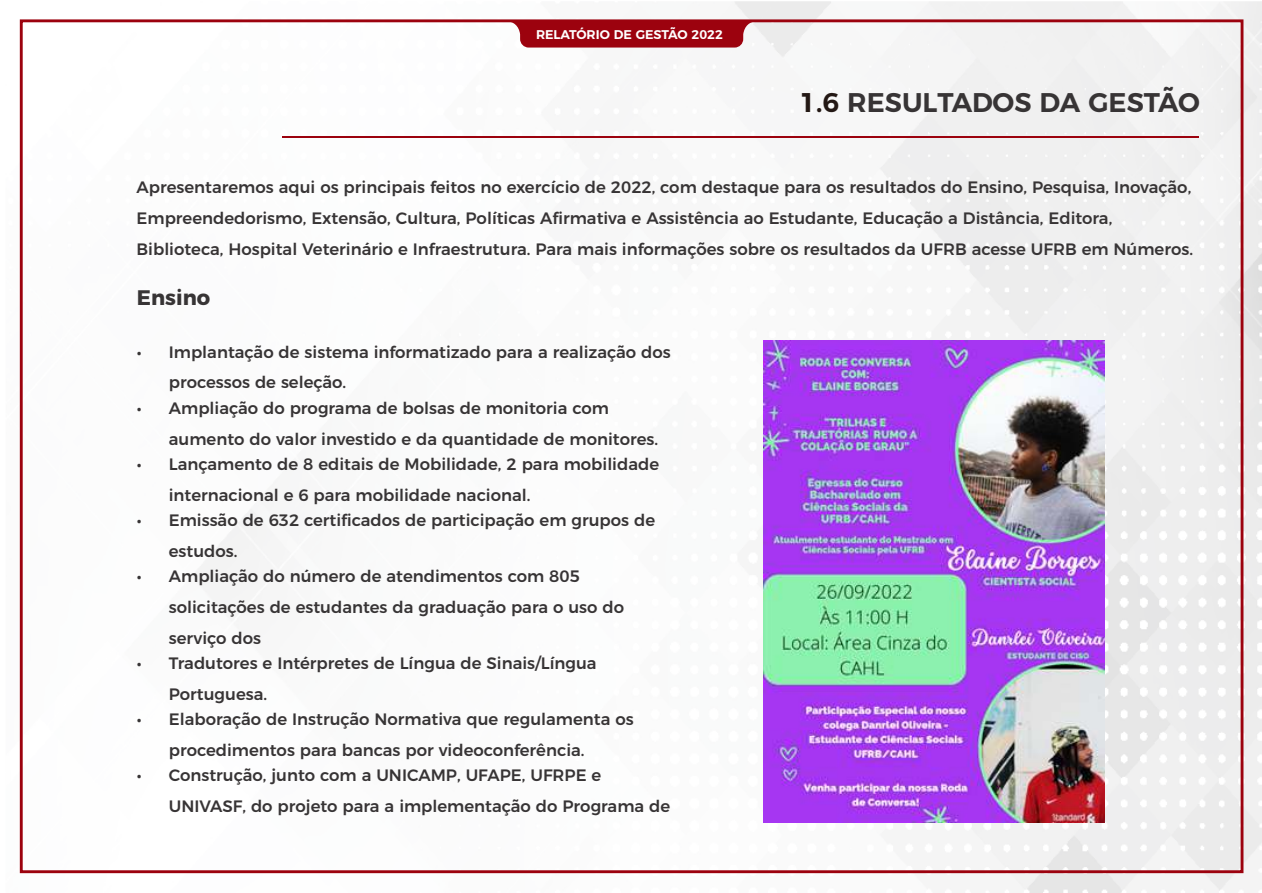
<style>
.page{position:relative;width:1262px;height:893px;background:#fff}
.page>*{position:absolute;margin:0;border:0;box-sizing:border-box;transform-origin:0 0}
.t1{font:600 27px "Montserrat";color:#373435}
.t2{font:700 21px "Montserrat";color:#373435}
.t3{font:500 16.5px/30.6px "Montserrat";color:#373435}
.t4{font:600 12.6px "Montserrat";color:#fff}
.s1{color:#231814}
</style>
<div class="page">
<img style="left:19px;top:1px;width:1242px;height:892px">
<svg style="left:506px;top:21px;width:251px;height:27px;background:#a61e29"></svg>
<hr style="left:282px;top:136px;width:917px;height:2px;background:#9c020e">
<img style="left:764px;top:340px;width:340px;height:482px">
<p class="t4" style="left:536px;top:27px;width:188px">RELATÓRIO DE GESTÃO 2022</p>
<h1 class="t1" style="left:799px;top:86px;width:402px"><span class="s1">1.6</span> RESULTADOS DA GESTÃO</h1>
<p class="t3" style="left:137px;top:172px;width:1058px">Apresentaremos aqui os principais feitos no exercício de 2022, com destaque para os resultados do Ensino, Pesquisa, Inovação,<br>Empreendedorismo, Extensão, Cultura, Políticas Afirmativa e Assistência ao Estudante, Educação a Distância, Editora,<br>Biblioteca, Hospital Veterinário e Infraestrutura. Para mais informações sobre os resultados da UFRB acesse UFRB em Números.</p>
<p class="t2" style="left:137px;top:285px;width:75px">Ensino</p>
<p class="t3" style="left:169px;top:336px;width:503px;text-indent:-32px">• Implantação de sistema informatizado para a realização dos processos de seleção.</p>
<p class="t3" style="left:169px;top:393px;width:491px;text-indent:-32px">• Ampliação do programa de bolsas de monitoria com aumento do valor investido e da quantidade de monitores.</p>
<p class="t3" style="left:169px;top:449px;width:492px;text-indent:-32px">• Lançamento de 8 editais de Mobilidade, 2 para mobilidade internacional e 6 para mobilidade nacional.</p>
<p class="t3" style="left:169px;top:505px;width:488px;text-indent:-32px">• Emissão de 632 certificados de participação em grupos de estudos.</p>
<p class="t3" style="left:169px;top:561px;width:457px;text-indent:-32px">• Ampliação do número de atendimentos com 805 solicitações de estudantes da graduação para o uso do serviço dos</p>
<p class="t3" style="left:169px;top:647px;width:429px;text-indent:-32px">• Tradutores e Intérpretes de Língua de Sinais/Língua<br>Portuguesa.</p>
<p class="t3" style="left:169px;top:704px;width:466px;text-indent:-32px">• Elaboração de Instrução Normativa que regulamenta os procedimentos para bancas por videoconferência.</p>
<p class="t3" style="left:169px;top:760px;width:503px;text-indent:-32px">• Construção, junto com a UNICAMP, UFAPE, UFRPE e<br>UNIVASF, do projeto para a implementação do Programa de</p>
</div>
